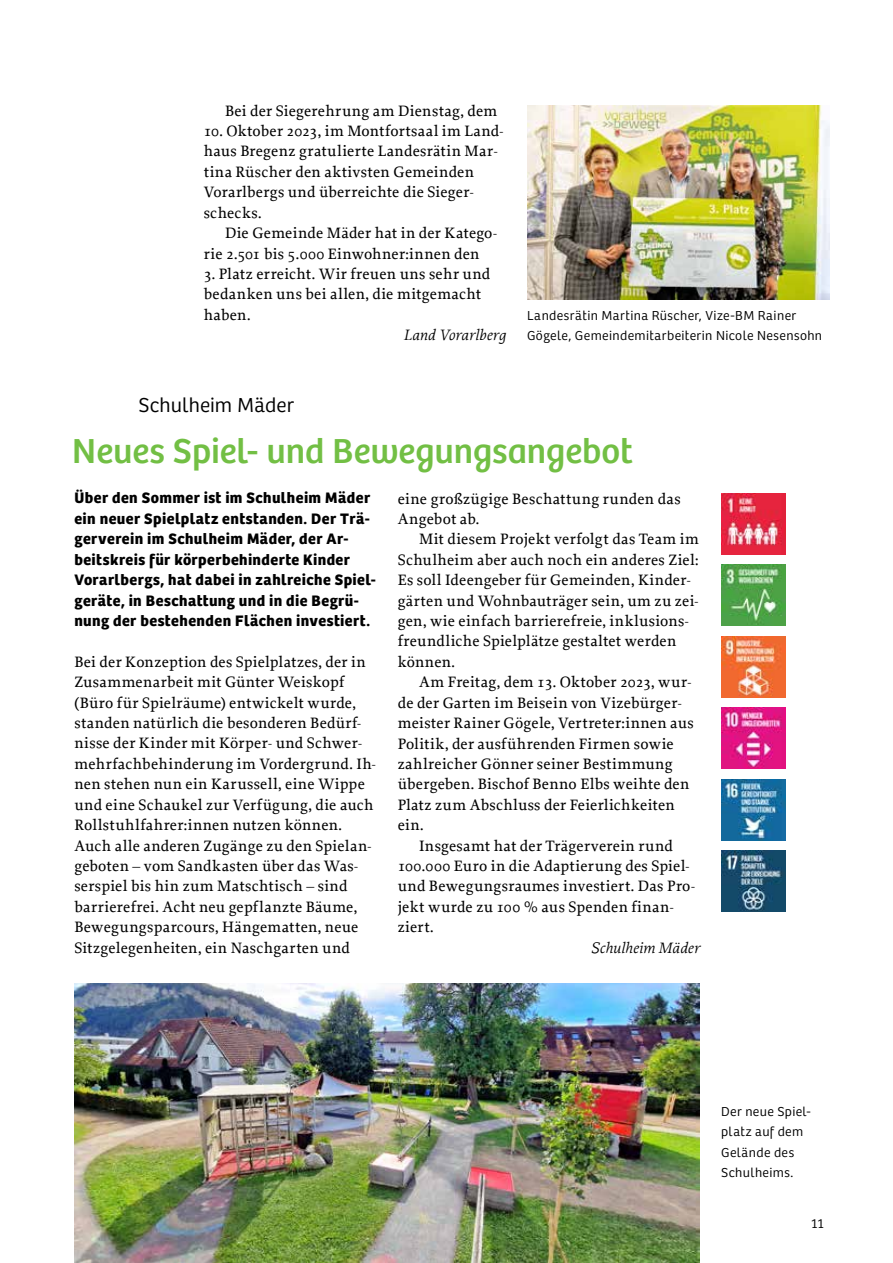
<style>
.page{position:relative;width:893px;height:1263px;background:#fff}
.page>*{position:absolute;margin:0;border:0;box-sizing:border-box;transform-origin:0 0}
.t1{font:36px "Bree";letter-spacing:-.005em;color:#72bf44}
.t2{font:300 21px "Bree";letter-spacing:.01em;color:#000}
.t3{font:500 15.75px/20.4px "Proforma";letter-spacing:.02em;color:#000}
.t4{font:700 15.75px/20.4px "Bree";letter-spacing:.03em;color:#000}
.t5{font:italic 15.75px "Proforma";letter-spacing:.005em;color:#000}
.t6{font:300 13.5px/20.4px "Bree";letter-spacing:.035em;color:#000}
</style>
<div class="page">
<img style="left:527px;top:105px;width:302px;height:194px">
<img style="left:74px;top:983px;width:626px;height:280px">
<img style="left:721px;top:493px;width:65px;height:61px">
<img style="left:721px;top:565px;width:65px;height:61px">
<img style="left:721px;top:636px;width:65px;height:61px">
<img style="left:721px;top:708px;width:65px;height:61px">
<img style="left:721px;top:779px;width:65px;height:61px">
<img style="left:721px;top:850px;width:65px;height:62px">
<p class="t3" style="left:225px;top:100px;width:274px">Bei der Siegerehrung am Dienstag, dem</p>
<p class="t3" style="left:204px;top:121px;width:301px">10. Oktober 2023, im Montfortsaal im Land&shy;haus Bregenz gratulierte Landesrätin Mar&shy;tina Rüscher den aktivsten Gemeinden Vorarlbergs und überreichte die Sieger&shy;schecks.</p>
<p class="t3" style="left:204px;top:223px;width:295px;text-indent:21px">Die Gemeinde Mäder hat in der Katego&shy;rie 2.501 bis 5.000 Einwohner:innen den</p>
<p class="t3" style="left:204px;top:263px;width:288px">3. Platz erreicht. Wir freuen uns sehr und bedanken uns bei allen, die mitgemacht haben.</p>
<p class="t5" style="left:403px;top:325px;width:104px">Land Vorarlberg</p>
<h2 class="t2" style="left:138px;top:393px;width:157px">Schulheim Mäder</h2>
<p class="t6" style="left:527px;top:305px;width:297px">Landesrätin Martina Rüscher, Vize-BM Rainer<br>Gögele, Gemeindemitarbeiterin Nicole Nesensohn</p>
<h1 class="t1" style="left:72px;top:430px;width:562px">Neues Spiel- und Bewegungsangebot</h1>
<p class="t4" style="left:74px;top:488px;width:303px">Über den Sommer ist im Schulheim Mäder ein neuer Spielplatz entstanden. Der Trä&shy;gerverein im Schulheim Mäder, der Ar&shy;beitskreis für körperbehinderte Kinder Vorarlbergs, hat dabei in zahlreiche Spiel&shy;geräte, in Beschattung und in die Begrü&shy;nung der bestehenden Flächen investiert.</p>
<p class="t3" style="left:74px;top:651px;width:303px">Bei der Konzeption des Spielplatzes, der in Zusammenarbeit mit Günter Weiskopf (Büro für Spielräume) entwickelt wurde, standen natürlich die besonderen Bedürf&shy;nisse der Kinder mit Körper- und Schwer&shy;mehrfachbehinderung im Vordergrund. Ih&shy;nen stehen nun ein Karussell, eine Wippe und eine Schaukel zur Verfügung, die auch Rollstuhlfahrer:innen nutzen können.<br>Auch alle anderen Zugänge zu den Spielan&shy;geboten – vom Sandkasten über das Was&shy;serspiel bis hin zum Matschtisch – sind barrierefrei. Acht neu gepflanzte Bäume, Bewegungsparcours, Hängematten, neue Sitzgelegenheiten, ein Naschgarten und</p>
<p class="t3" style="left:398px;top:488px;width:284px">eine großzügige Beschattung runden das<br>Angebot ab.</p>
<p class="t3" style="left:398px;top:529px;width:303px;text-indent:21px">Mit diesem Projekt verfolgt das Team im Schulheim aber auch noch ein anderes Ziel:<br>Es soll Ideengeber für Gemeinden, Kinder&shy;gärten und Wohnbauträger sein, um zu zei&shy;gen, wie einfach barrierefreie, inklusions&shy;freundliche Spielplätze gestaltet werden können.</p>
<p class="t3" style="left:398px;top:672px;width:297px;text-indent:21px">Am Freitag, dem 13. Oktober 2023, wur&shy;de der Garten im Beisein von Vizebürger&shy;meister Rainer Gögele, Vertreter:innen aus Politik, der ausführenden Firmen sowie zahlreicher Gönner seiner Bestimmung übergeben. Bischof Benno Elbs weihte den Platz zum Abschluss der Feierlichkeiten ein.</p>
<p class="t3" style="left:398px;top:835px;width:299px;text-indent:21px">Insgesamt hat der Trägerverein rund 100.000 Euro in die Adaptierung des Spiel&shy;und Bewegungsraumes investiert. Das Pro&shy;jekt wurde zu 100 % aus Spenden finan&shy;ziert.</p>
<p class="t5" style="left:591px;top:937px;width:110px">Schulheim Mäder</p>
<p class="t6" style="left:721px;top:1101px;width:91px">Der neue Spiel&shy;platz auf dem<br>Gelände des<br>Schulheims.</p>
<p class="t6" style="left:811px;top:1214px;width:13px">11</p>
</div>
